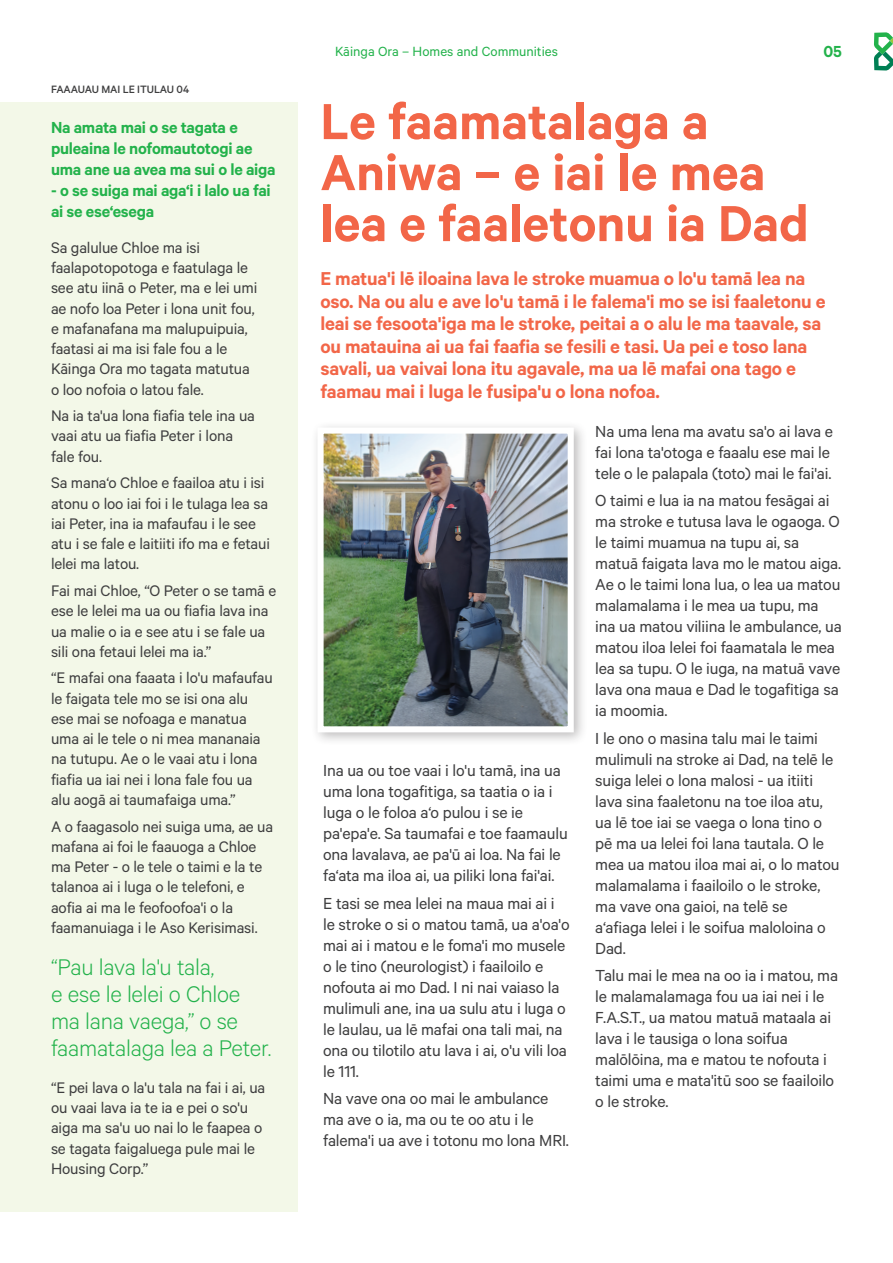
<style>
.page{position:relative;width:893px;height:1263px;background:#fff}
.page>*{position:absolute;margin:0;border:0;box-sizing:border-box;transform-origin:0 0}
.t1{font:600 57px/51px "Calibre";color:#f26648}
.QUOTE{font:300 25.5px/27px "Calibre";letter-spacing:-.01em;color:#23b24b}
.Intro{font:600 21px/22.5px "Calibre";letter-spacing:-.01em;color:#f26648}
.Body_12pt{font:18px/21px "Calibre";letter-spacing:-.01em;color:#3e3e3f}
.Heading_22pt{font:600 18px/21px "Calibre";letter-spacing:-.015em;color:#23b24b}
.Body_11_5_Translatio{font:17.25px/20.2px "Calibre";letter-spacing:-.01em;color:#3e3e3f}
.t2{font:15px "Calibre";color:#23b24b}
.t3{font:500 12px "Calibre";letter-spacing:-.01em;color:#3e3e3f}
</style>
<div class="page">
<div style="left:0;top:102px;width:298px;height:1110px;background:#f3f8e8"></div>
<div style="left:310px;top:420px;width:278px;height:327px;background:#231f20;opacity:.3"></div>
<img style="left:324px;top:434px;width:243px;height:291px">
<div style="left:317px;top:427px;width:257px;height:305px;border:6px solid #fff"></div>
<svg style="left:874px;top:32px;width:19px;height:39px"></svg>
<p class="t3" style="left:51px;top:82px;width:140px">FAAAUAU MAI LE ITULAU 04</p>
<p class="Heading_22pt" style="left:51px;top:116px;width:226px">Na amata mai o se tagata e puleaina le nofomautotogi ae uma ane ua avea ma sui o le aiga</p>
<p class="Heading_22pt" style="left:51px;top:179px;width:221px">- o se suiga mai aga‘i i lalo ua fai ai se ese‘esega</p>
<p class="Body_11_5_Translatio" style="left:51px;top:237px;width:208px">Sa galulue Chloe ma isi faalapotopotoga e faatulaga le see atu iinā o Peter, ma e lei umi ae nofo loa Peter i lona unit fou, e mafanafana ma malupuipuia, faatasi ai ma isi fale fou a le<br>Kāinga Ora mo tagata matutua o loo nofoia o latou fale.</p>
<p class="Body_11_5_Translatio" style="left:51px;top:405px;width:205px">Na ia ta'ua lona fiafia tele ina ua vaai atu ua fiafia Peter i lona fale fou.</p>
<p class="Body_11_5_Translatio" style="left:51px;top:472px;width:221px">Sa mana‘o Chloe e faailoa atu i isi atonu o loo iai foi i le tulaga lea sa iai Peter, ina ia mafaufau i le see atu i se fale e laitiiti ifo ma e fetaui lelei ma latou.</p>
<p class="Body_11_5_Translatio" style="left:51px;top:580px;width:227px">Fai mai Chloe, “O Peter o se tamā e ese le lelei ma ua ou fiafia lava ina ua malie o ia e see atu i se fale ua sili ona fetaui lelei ma ia.”</p>
<p class="Body_11_5_Translatio" style="left:51px;top:667px;width:223px">“E mafai ona faaata i lo'u mafaufau le faigata tele mo se isi ona alu ese mai se nofoaga e manatua uma ai le tele o ni mea mananaia na tutupu. Ae o le vaai atu i lona fiafia ua iai nei i lona fale fou ua alu aogā ai taumafaiga uma.”</p>
<p class="Body_11_5_Translatio" style="left:51px;top:815px;width:224px">A o faagasolo nei suiga uma, ae ua mafana ai foi le faauoga a Chloe ma Peter - o le tele o taimi e la te talanoa ai i luga o le telefoni, e aofia ai ma le feofoofoa'i o la faamanuiaga i le Aso Kerisimasi.</p>
<p class="QUOTE" style="left:51px;top:952px;width:222px">“Pau lava la'u tala,<br>e ese le lelei o Chloe ma lana vaega,” o se faamatalaga lea a Peter.</p>
<p class="Body_11_5_Translatio" style="left:51px;top:1077px;width:216px">“E pei lava o la'u tala na fai i ai, ua ou vaai lava ia te ia e pei o so'u aiga ma sa'u uo nai lo le faapea o se tagata faigaluega pule mai le<br>Housing Corp.”</p>
<p class="t2" style="left:335px;top:42px;width:224px">Kāinga Ora – Homes and Communities</p>
<p class="Heading_22pt" style="left:823px;top:40px;width:20px">05</p>
<h2 class="t1" style="left:320px;top:94px;width:490px">Le faamatalaga a<br>Aniwa – e iai le mea lea e faaletonu ia Dad</h2>
<p class="Intro" style="left:320px;top:267px;width:507px">E matua'i lē iloaina lava le stroke muamua o lo'u tamā lea na oso. Na ou alu e ave lo'u tamā i le falema'i mo se isi faaletonu e leai se fesoota'iga ma le stroke, peitai a o alu le ma taavale, sa ou matauina ai ua fai faafia se fesili e tasi. Ua pei e toso lana savali, ua vaivai lona itu agavale, ma ua lē mafai ona tago e faamau mai i luga le fusipa'u o lona nofoa.</p>
<p class="Body_12pt" style="left:323px;top:760px;width:246px">Ina ua ou toe vaai i lo'u tamā, ina ua uma lona togafitiga, sa taatia o ia i luga o le foloa a‘o pulou i se ie pa'epa'e. Sa taumafai e toe faamaulu ona lavalava, ae pa'ū ai loa. Na fai le fa‘ata ma iloa ai, ua piliki lona fai'ai.</p>
<p class="Body_12pt" style="left:323px;top:892px;width:248px">E tasi se mea lelei na maua mai ai i le stroke o si o matou tamā, ua a'oa'o mai ai i matou e le foma'i mo musele o le tino (neurologist) i faailoilo e nofouta ai mo Dad. I ni nai vaiaso la mulimuli ane, ina ua sulu atu i luga o le laulau, ua lē mafai ona tali mai, na ona ou tilotilo atu lava i ai, o'u vili loa le 111.</p>
<p class="Body_12pt" style="left:323px;top:1087px;width:247px">Na vave ona oo mai le ambulance ma ave o ia, ma ou te oo atu i le falema'i ua ave i totonu mo lona MRI.</p>
<p class="Body_12pt" style="left:595px;top:420px;width:239px">Na uma lena ma avatu sa'o ai lava e fai lona ta'otoga e faaalu ese mai le tele o le palapala (toto) mai le fai'ai.</p>
<p class="Body_12pt" style="left:595px;top:490px;width:248px">O taimi e lua ia na matou fesāgai ai ma stroke e tutusa lava le ogaoga. O le taimi muamua na tupu ai, sa matuā faigata lava mo le matou aiga.<br>Ae o le taimi lona lua, o lea ua matou malamalama i le mea ua tupu, ma ina ua matou viliina le ambulance, ua matou iloa lelei foi faamatala le mea lea sa tupu. O le iuga, na matuā vave lava ona maua e Dad le togafitiga sa ia moomia.</p>
<p class="Body_12pt" style="left:595px;top:727px;width:246px">I le ono o masina talu mai le taimi mulimuli na stroke ai Dad, na telē le suiga lelei o lona malosi - ua itiiti lava sina faaletonu na toe iloa atu, ua lē toe iai se vaega o lona tino o pē ma ua lelei foi lana tautala. O le mea ua matou iloa mai ai, o lo matou malamalama i faailoilo o le stroke, ma vave ona gaioi, na telē se a‘afiaga lelei i le soifua maloloina o<br>Dad.</p>
<p class="Body_12pt" style="left:595px;top:964px;width:244px">Talu mai le mea na oo ia i matou, ma le malamalamaga fou ua iai nei i le<br>F.A.S.T., ua matou matuā mataala ai lava i le tausiga o lona soifua malōlōina, ma e matou te nofouta i taimi uma e mata'itū soo se faailoilo o le stroke.</p>
</div>
